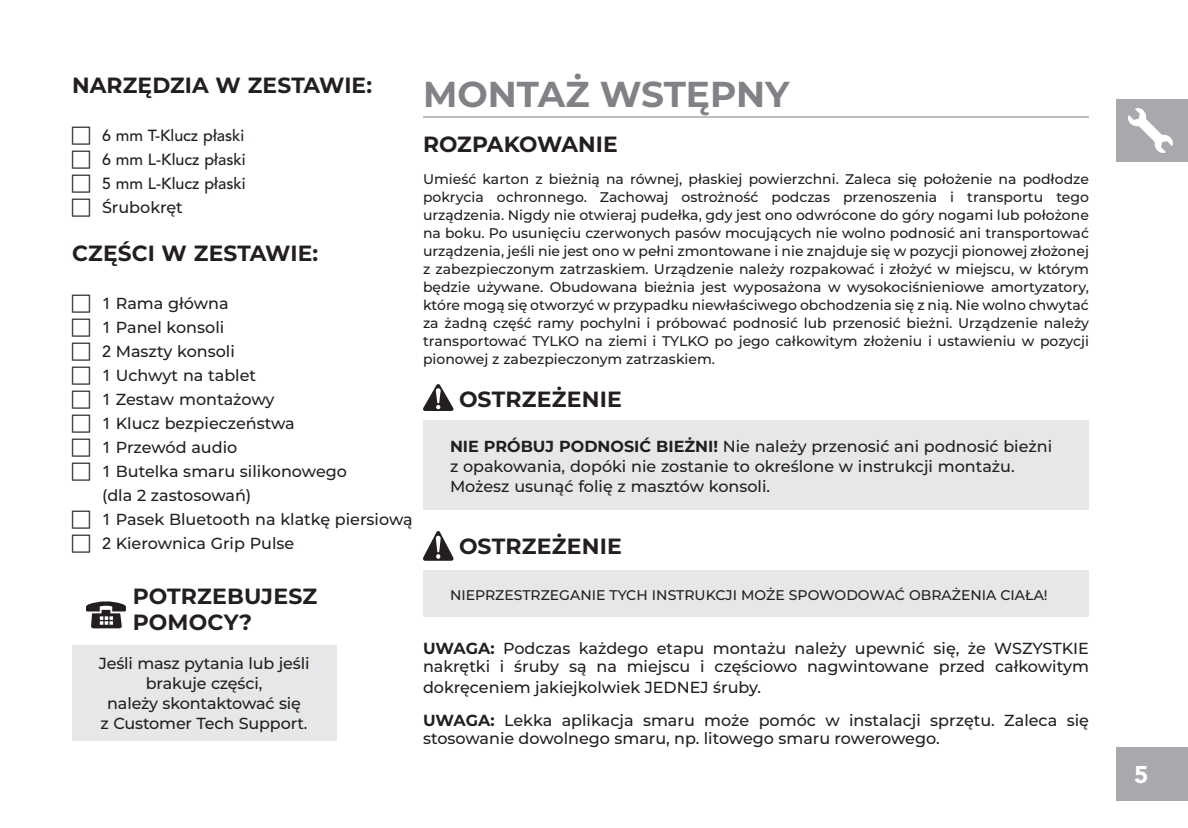
<style>
.page{position:relative;width:1188px;height:828px;background:#fff}
.page>*{position:absolute;margin:0;border:0;box-sizing:border-box;transform-origin:0 0}
.t1{font:700 36px "Montserrat";color:#808285}
.t2{font:900 24px "Avenir LT Std";color:#fff}
.Bullet_Copy_12_14_4{font:700 22px/26.4px "Montserrat";letter-spacing:.005em;color:#231f20}
.Text_Box{font:700 22px "Montserrat";color:#231f20}
.Body_Copy_12_14_4{font:500 16px/20px "Montserrat";color:#231f20}
.Text_Box-2{font:500 16px/18px "Montserrat";color:#231f20}
.t3{font:500 16px "Avenir LT Std";color:#231f20}
.Text_Box-3{font:500 14px/18px "Montserrat";color:#231f20;text-align:justify}
.Body_Copy_12_14_4-2{font:500 14px "Montserrat";color:#231f20}
.s1{font-family:"Avenir LT Std"}
.s2{font-weight:700}
</style>
<div class="page">
<div style="left:1116px;top:747px;width:72px;height:54px;background:#a8a9ad"></div>
<div style="left:1116px;top:99px;width:72px;height:63px;background:#a8a9ad"></div>
<svg style="left:1128px;top:108px;width:45px;height:45px"></svg>
<div style="left:72px;top:645px;width:264px;height:95px;background:#e6e7e9"></div>
<div style="left:423px;top:420px;width:666px;height:90px;background:#e6e7e9"></div>
<svg style="left:423px;top:384px;width:31px;height:27px"></svg>
<div style="left:423px;top:571px;width:666px;height:46px;background:#e6e7e9"></div>
<svg style="left:423px;top:531px;width:31px;height:30px"></svg>
<svg style="left:86px;top:601px;width:40px;height:27px"></svg>
<hr style="left:423px;top:116px;width:666px;height:2px;background:#7e7b7b">
<p class="Bullet_Copy_12_14_4" style="left:72px;top:71px;width:302px">NARZĘDZIA W ZESTAWIE:</p>
<p class="t3" style="left:102px;top:127px;width:144px">6 mm T-Klucz płaski</p>
<p class="t3" style="left:102px;top:151px;width:145px">6 mm L-Klucz płaski</p>
<p class="t3" style="left:102px;top:175px;width:145px">5 mm L-Klucz płaski</p>
<p class="Body_Copy_12_14_4" style="left:102px;top:197px;width:82px">Śrubokręt</p>
<p class="Bullet_Copy_12_14_4" style="left:72px;top:239px;width:248px">CZĘŚCI W ZESTAWIE:</p>
<p class="Body_Copy_12_14_4" style="left:102px;top:293px;width:128px"><span class="s1">1</span> Rama główna</p>
<p class="Body_Copy_12_14_4" style="left:102px;top:317px;width:124px"><span class="s1">1</span> Panel konsoli</p>
<p class="Body_Copy_12_14_4" style="left:102px;top:341px;width:134px"><span class="s1">2</span> Maszty konsoli</p>
<p class="Body_Copy_12_14_4" style="left:102px;top:365px;width:156px"><span class="s1">1</span> Uchwyt na tablet</p>
<p class="Body_Copy_12_14_4" style="left:102px;top:389px;width:174px"><span class="s1">1</span> Zestaw montażowy</p>
<p class="Body_Copy_12_14_4" style="left:102px;top:413px;width:194px"><span class="s1">1</span> Klucz bezpieczeństwa</p>
<p class="Body_Copy_12_14_4" style="left:102px;top:437px;width:137px"><span class="s1">1</span> Przewód audio</p>
<p class="Body_Copy_12_14_4" style="left:102px;top:459px;width:247px;line-height:24px"><span class="s1">1</span> Butelka smaru silikonowego (dla 2 zastosowań)</p>
<p class="Body_Copy_12_14_4" style="left:102px;top:509px;width:312px"><span class="s1">1</span> Pasek Bluetooth na klatkę piersiową</p>
<p class="Body_Copy_12_14_4" style="left:102px;top:533px;width:194px"><span class="s1">2</span> Kierownica Grip Pulse</p>
<p class="t1" style="left:423px;top:68px;width:368px">MONTAŻ WSTĘPNY</p>
<p class="Text_Box" style="left:423px;top:128px;width:196px">ROZPAKOWANIE</p>
<p class="Text_Box-3" style="left:423px;top:170px;width:668px">Umieść karton z bieżnią na równej, płaskiej powierzchni. Zaleca się położenie na podłodze pokrycia ochronnego. Zachowaj ostrożność podczas przenoszenia i transportu tego urządzenia. Nigdy nie otwieraj pudełka, gdy jest ono odwrócone do góry nogami lub położone na boku. Po usunięciu czerwonych pasów mocujących nie wolno podnosić ani transportować urządzenia, jeśli nie jest ono w pełni zmontowane i nie znajduje się w pozycji pionowej złożonej z zabezpieczonym zatrzaskiem. Urządzenie należy rozpakować i złożyć w miejscu, w którym będzie używane. Obudowana bieżnia jest wyposażona w wysokociśnieniowe amortyzatory, które mogą się otworzyć w przypadku niewłaściwego obchodzenia się z nią. Nie wolno chwytać za żadną część ramy pochylni i próbować podnosić lub przenosić bieżni. Urządzenie należy transportować TYLKO na ziemi i TYLKO po jego całkowitym złożeniu i ustawieniu w pozycji pionowej z zabezpieczonym zatrzaskiem.</p>
<p class="Bullet_Copy_12_14_4" style="left:459px;top:385px;width:164px">OSTRZEŻENIE</p>
<p class="Body_Copy_12_14_4" style="left:450px;top:435px;width:604px"><span class="s2">NIE PRÓBUJ PODNOSIĆ BIEŻNI!</span> Nie należy przenosić ani podnosić bieżni z opakowania, dopóki nie zostanie to określone w instrukcji montażu.<br>Możesz usunąć folię z masztów konsoli.</p>
<p class="Bullet_Copy_12_14_4" style="left:459px;top:532px;width:164px">OSTRZEŻENIE</p>
<p class="Bullet_Copy_12_14_4" style="left:133px;top:582px;width:186px">POTRZEBUJESZ<br>POMOCY?</p>
<p class="Body_Copy_12_14_4" style="left:99px;top:653px;width:212px;text-align:center">Jeśli masz pytania lub jeśli brakuje części,</p>
<p class="Body_Copy_12_14_4" style="left:101px;top:693px;width:209px;text-align:center">należy skontaktować się<br>z Customer Tech Support.</p>
<p class="Body_Copy_12_14_4-2" style="left:450px;top:585px;width:599px">NIEPRZESTRZEGANIE TYCH INSTRUKCJI MOŻE SPOWODOWAĆ OBRAŻENIA CIAŁA!</p>
<p class="Text_Box-2" style="left:423px;top:639px;width:668px"><span class="s2">UWAGA:</span> Podczas każdego etapu montażu należy upewnić się, że WSZYSTKIE nakrętki i śruby są na miejscu i częściowo nagwintowane przed całkowitym</p>
<p class="Text_Box-2" style="left:423px;top:678px;width:340px">dokręceniem jakiejkolwiek JEDNEJ śruby.</p>
<p class="Text_Box-2" style="left:423px;top:711px;width:667px"><span class="s2">UWAGA:</span> Lekka aplikacja smaru może pomóc w instalacji sprzętu. Zaleca się stosowanie dowolnego smaru, np. litowego smaru rowerowego.</p>
<h2 class="t2" style="left:1134px;top:760px;width:16px">5</h2>
</div>
